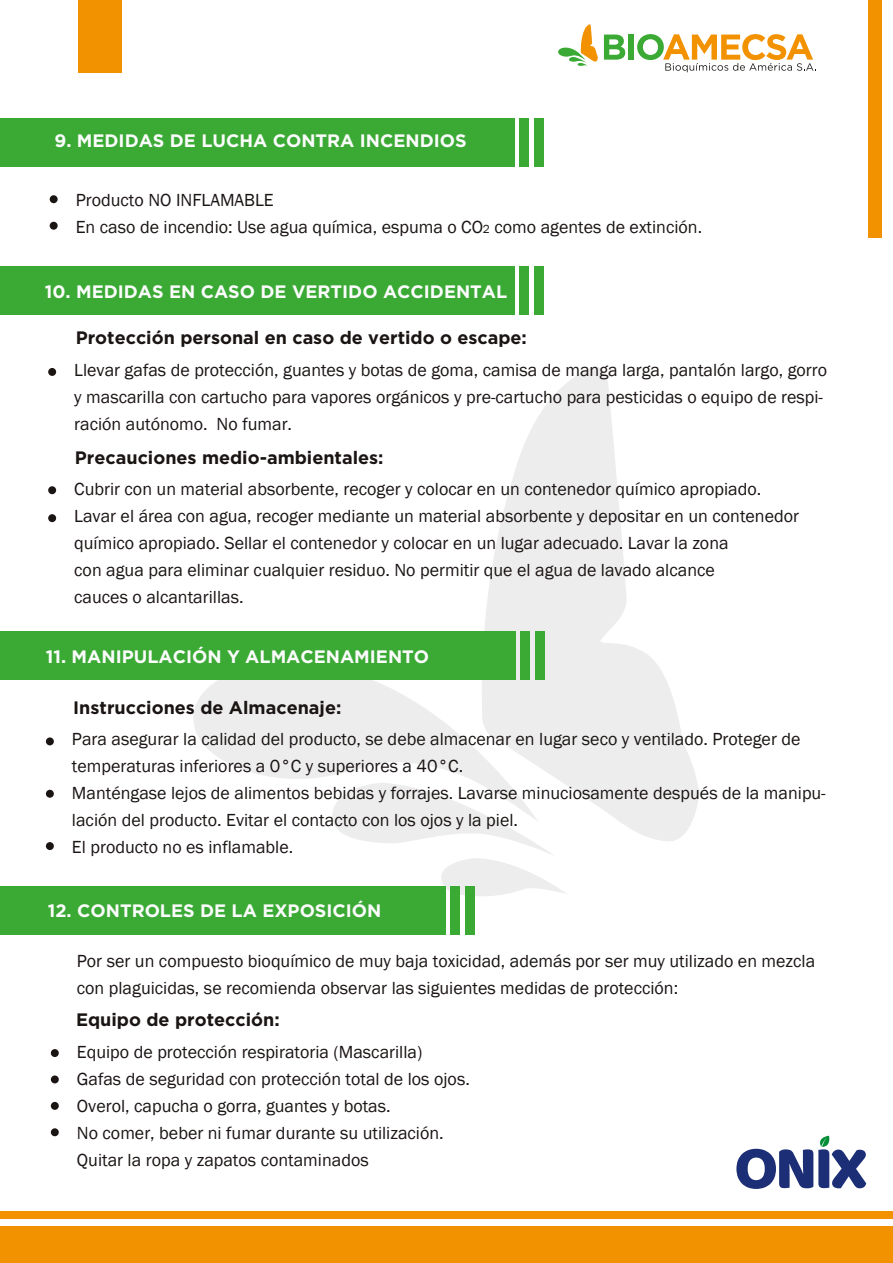
<style>
.page{position:relative;width:893px;height:1263px;background:#fff}
.page>*{position:absolute;margin:0;border:0;box-sizing:border-box;transform-origin:0 0}
.t1{font:18px/27px "Franklin Gothic";color:#1a1413}
.t2{font:700 18px "Gotham";color:#fcfcfc}
.t3{font:700 18px "Gotham";color:#1a1413}
.s1{font-size:12px}
</style>
<div class="page">
<div style="left:868px;top:0;width:14px;height:238px;background:#f39200"></div>
<svg style="left:484px;top:367px;width:216px;height:474px;fill:#ededed"></svg>
<svg style="left:193px;top:658px;width:346px;height:125px;fill:#ededed"></svg>
<svg style="left:332px;top:783px;width:235px;height:113px"></svg>
<svg style="left:604px;top:35px;width:21px;height:25px"></svg>
<div style="left:628px;top:35px;width:6px;height:25px;background:#3aaa35"></div>
<svg style="left:637px;top:34px;width:179px;height:38px"></svg>
<svg style="left:558px;top:24px;width:40px;height:42px"></svg>
<div style="left:0;top:1212px;width:893px;height:7px;background:#f39200"></div>
<div style="left:0;top:1226px;width:893px;height:36px;background:#f39200"></div>
<div style="left:0;top:118px;width:514px;height:49px;background:#3aaa35"></div>
<div style="left:519px;top:118px;width:10px;height:49px;background:#3aaa35"></div>
<div style="left:534px;top:118px;width:10px;height:49px;background:#3aaa35"></div>
<div style="left:0;top:266px;width:514px;height:48px;background:#3aaa35"></div>
<div style="left:519px;top:266px;width:10px;height:48px;background:#3aaa35"></div>
<div style="left:534px;top:266px;width:10px;height:48px;background:#3aaa35"></div>
<div style="left:48px;top:368px;width:8px;height:8px;background:#1a1413;border-radius:50%"></div>
<div style="left:48px;top:486px;width:8px;height:8px;background:#1a1413;border-radius:50%"></div>
<div style="left:48px;top:514px;width:8px;height:8px;background:#1a1413;border-radius:50%"></div>
<div style="left:50px;top:195px;width:8px;height:8px;background:#1a1413;border-radius:50%"></div>
<div style="left:50px;top:222px;width:8px;height:8px;background:#1a1413;border-radius:50%"></div>
<div style="left:78px;top:0;width:44px;height:72px;background:#f39200"></div>
<svg style="left:736px;top:1136px;width:130px;height:53px"></svg>
<div style="left:0;top:886px;width:445px;height:48px;background:#3aaa35"></div>
<div style="left:450px;top:886px;width:10px;height:48px;background:#3aaa35"></div>
<div style="left:465px;top:886px;width:10px;height:48px;background:#3aaa35"></div>
<div style="left:51px;top:1075px;width:8px;height:8px;background:#1a1413;border-radius:50%"></div>
<div style="left:51px;top:1049px;width:8px;height:8px;background:#1a1413;border-radius:50%"></div>
<div style="left:51px;top:1128px;width:8px;height:8px;background:#1a1413;border-radius:50%"></div>
<div style="left:51px;top:1102px;width:8px;height:8px;background:#1a1413;border-radius:50%"></div>
<div style="left:0;top:631px;width:516px;height:49px;background:#3aaa35"></div>
<div style="left:520px;top:631px;width:10px;height:49px;background:#3aaa35"></div>
<div style="left:535px;top:631px;width:10px;height:49px;background:#3aaa35"></div>
<div style="left:46px;top:737px;width:8px;height:8px;background:#1a1413;border-radius:50%"></div>
<div style="left:46px;top:790px;width:8px;height:8px;background:#1a1413;border-radius:50%"></div>
<div style="left:46px;top:842px;width:8px;height:8px;background:#1a1413;border-radius:50%"></div>
<p class="t2" style="left:54px;top:129px;width:414px">9. MEDIDAS DE LUCHA CONTRA INCENDIOS</p>
<p class="t1" style="left:76px;top:186px;width:628px">Producto NO INFLAMABLE<br>En caso de incendio: Use agua química, espuma o CO<span class="s1">2</span> como agentes de extinción.</p>
<p class="t2" style="left:45px;top:280px;width:464px">10. MEDIDAS EN CASO DE VERTIDO ACCIDENTAL</p>
<p class="t3" style="left:76px;top:326px;width:453px">Protección personal en caso de vertido o escape:</p>
<p class="t1" style="left:74px;top:356px;width:754px">Llevar gafas de protección, guantes y botas de goma, camisa de manga larga, pantalón largo, gorro y mascarilla con cartucho para vapores orgánicos y pre-cartucho para pesticidas o equipo de respi&shy;ración autónomo. No fumar.</p>
<p class="t3" style="left:75px;top:446px;width:310px">Precauciones medio-ambientales:</p>
<p class="t1" style="left:74px;top:476px;width:726px">Cubrir con un material absorbente, recoger y colocar en un contenedor químico apropiado.<br>Lavar el área con agua, recoger mediante un material absorbente y depositar en un contenedor químico apropiado. Sellar el contenedor y colocar en un lugar adecuado. Lavar la zona<br>con agua para eliminar cualquier residuo. No permitir que el agua de lavado alcance<br>cauces o alcantarillas.</p>
<p class="t2" style="left:46px;top:645px;width:385px">11. MANIPULACIÓN Y ALMACENAMIENTO</p>
<p class="t3" style="left:73px;top:695px;width:270px">Instrucciones de Almacenaje:</p>
<p class="t1" style="left:72px;top:726px;width:755px">Para asegurar la calidad del producto, se debe almacenar en lugar seco y ventilado. Proteger de temperaturas inferiores a 0°C y superiores a 40°C.<br>Manténgase lejos de alimentos bebidas y forrajes. Lavarse minuciosamente después de la manipu&shy;lación del producto. Evitar el contacto con los ojos y la piel.<br>El producto no es inflamable.</p>
<p class="t2" style="left:48px;top:898px;width:335px">12. CONTROLES DE LA EXPOSICIÓN</p>
<p class="t1" style="left:77px;top:948px;width:740px">Por ser un compuesto bioquímico de muy baja toxicidad, además por ser muy utilizado en mezcla con plaguicidas, se recomienda observar las siguientes medidas de protección:</p>
<p class="t3" style="left:76px;top:1008px;width:205px">Equipo de protección:</p>
<p class="t1" style="left:77px;top:1039px;width:394px">Equipo de protección respiratoria (Mascarilla)<br>Gafas de seguridad con protección total de los ojos.<br>Overol, capucha o gorra, guantes y botas.<br>No comer, beber ni fumar durante su utilización.<br>Quitar la ropa y zapatos contaminados</p>
</div>
